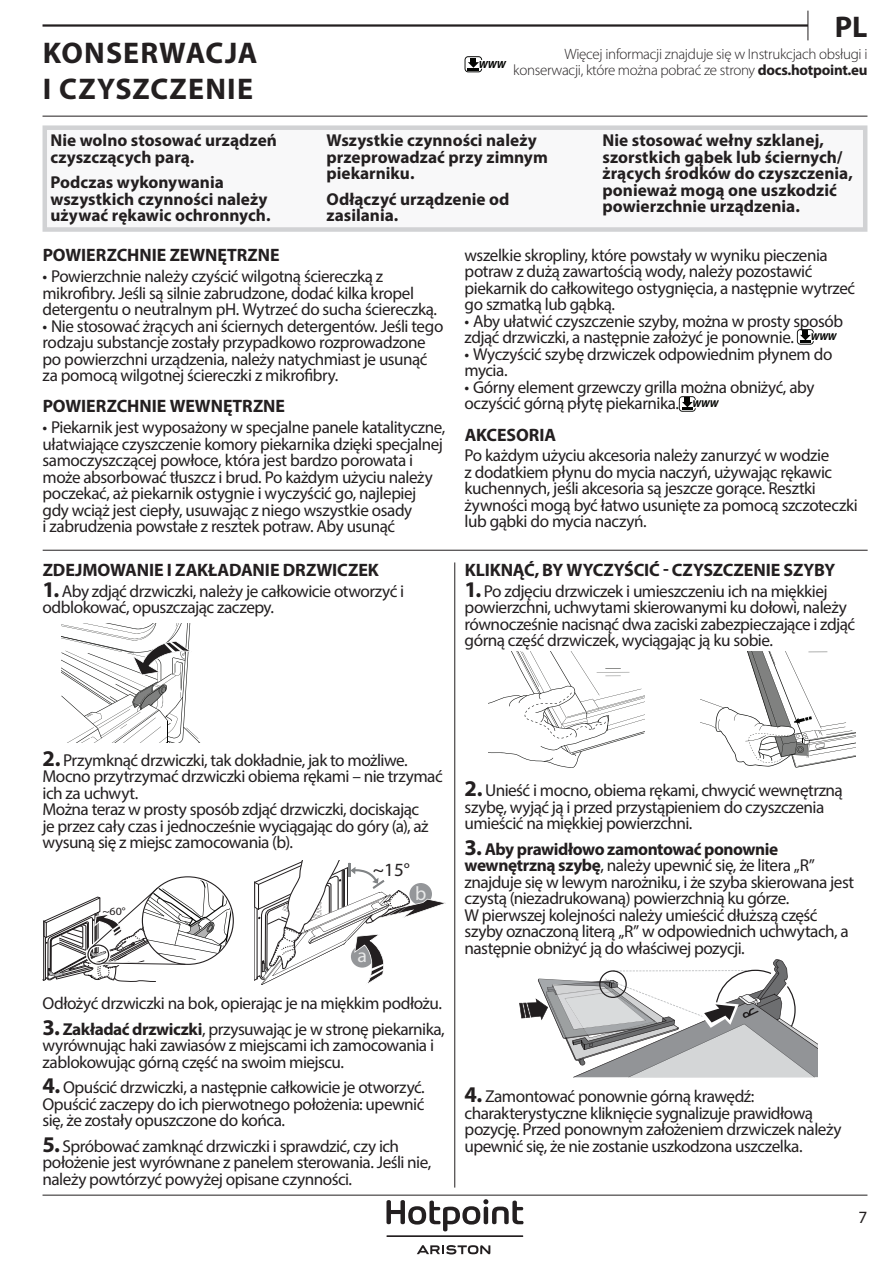
<style>
.page{position:relative;width:893px;height:1263px;background:#fff}
.page>*{position:absolute;margin:0;border:0;box-sizing:border-box;transform-origin:0 0}
.t1{font:700 30px/36px "Myriad Pro";letter-spacing:.035em;color:#231f20}
.t2{font:19.5px "Myriad Pro";color:#e8e9e9}
.t3{font:18.75px "Myriad Pro";color:#231f20}
.t4{font:700 18px "Myriad Pro";letter-spacing:-.005em;color:#231f20}
.t5{font:17.25px/16.5px "Myriad Pro";letter-spacing:-.03em;color:#231f20}
.t6{font:700 17.25px/16.5px "Myriad Pro";color:#231f20}
.t7{font:300 15px/16.5px "Myriad Pro";letter-spacing:-.02em;color:#231f20;text-align:right}
.t8{font:11.1px "Myriad Pro";color:#231f20;scale:1.08 1}
.t9{font:italic 700 10.35px "Myriad Pro";color:#040503}
.s1{font-weight:700}
.s2{font-weight:700;font-size:22.5px}
.s3{font-weight:700;font-style:italic;font-size:10.05px;color:#040503}
</style>
<div class="page">
<hr style="left:43px;top:24px;width:765px;height:3px;background:#231f20">
<svg style="left:807px;top:11px;width:1px;height:29px"></svg>
<hr style="left:43px;top:1195px;width:824px;height:1px;background:#231f20">
<svg style="left:417px;top:1245px;width:73px;height:9px"></svg>
<svg style="left:386px;top:1199px;width:137px;height:32px"></svg>
<hr style="left:386px;top:1235px;width:137px;height:2px;background:#231f20">
<svg style="left:797px;top:329px;width:17px;height:16px"></svg>
<svg style="left:679px;top:396px;width:17px;height:16px"></svg>
<div style="left:45px;top:128px;width:820px;height:101px;background:#f8f8f9"></div>
<div style="left:43px;top:125px;width:824px;height:107px;border:4px solid #d1d2d4"></div>
<hr style="left:43px;top:550px;width:825px;height:1px;background:#231f20">
<svg style="left:61px;top:624px;width:140px;height:119px"></svg>
<svg style="left:43px;top:878px;width:189px;height:104px"></svg>
<svg style="left:254px;top:860px;width:191px;height:125px"></svg>
<svg style="left:489px;top:652px;width:155px;height:116px"></svg>
<svg style="left:700px;top:652px;width:155px;height:115px"></svg>
<svg style="left:519px;top:959px;width:298px;height:119px"></svg>
<hr style="left:454px;top:562px;width:1px;height:625px;background:#231f20">
<hr style="left:43px;top:116px;width:824px;height:1px;background:#231f20">
<svg style="left:465px;top:56px;width:17px;height:16px"></svg>
<h1 class="t1" style="left:835px;top:8px;width:34px">PL</h1>
<h1 class="t1" style="left:43px;top:34px;width:216px">KONSERWACJA<br>I CZYSZCZENIE</h1>
<p class="t7" style="left:513px;top:45px;width:356px">Więcej informacji znajduje się w Instrukcjach obsługi i konserwacji, które można pobrać ze strony <span class="s1">docs.hotpoint.eu</span></p>
<p class="t9" style="left:479px;top:58px;width:28px">WWW</p>
<p class="t6" style="left:50px;top:132px;width:228px">Nie wolno stosować urządzeń czyszczących parą.</p>
<p class="t6" style="left:50px;top:174px;width:222px">Podczas wykonywania wszystkich czynności należy używać rękawic ochronnych.</p>
<p class="t6" style="left:326px;top:132px;width:223px">Wszystkie czynności należy przeprowadzać przy zimnym piekarniku.</p>
<p class="t6" style="left:326px;top:190px;width:184px">Odłączyć urządzenie od zasilania.</p>
<p class="t6" style="left:603px;top:132px;width:252px">Nie stosować wełny szklanej, szorstkich gąbek lub ściernych/ żrących środków do czyszczenia, ponieważ mogą one uszkodzić powierzchnie urządzenia.</p>
<p class="t4" style="left:43px;top:243px;width:238px">POWIERZCHNIE ZEWNĘTRZNE</p>
<p class="t5" style="left:43px;top:268px;width:396px">• Powierzchnie należy czyścić wilgotną ściereczką z mikrofibry. Jeśli są silnie zabrudzone, dodać kilka kropel detergentu o neutralnym pH. Wytrzeć do sucha ściereczką.</p>
<p class="t5" style="left:43px;top:317px;width:402px">• Nie stosować żrących ani ściernych detergentów. Jeśli tego rodzaju substancje zostały przypadkowo rozprowadzone po powierzchni urządzenia, należy natychmiast je usunąć za pomocą wilgotnej ściereczki z mikrofibry.</p>
<p class="t4" style="left:43px;top:394px;width:244px">POWIERZCHNIE WEWNĘTRZNE</p>
<p class="t5" style="left:43px;top:419px;width:404px">• Piekarnik jest wyposażony w specjalne panele katalityczne, ułatwiające czyszczenie komory piekarnika dzięki specjalnej samoczyszczącej powłoce, która jest bardzo porowata i może absorbować tłuszcz i brud. Po każdym użyciu należy poczekać, aż piekarnik ostygnie i wyczyścić go, najlepiej gdy wciąż jest ciepły, usuwając z niego wszystkie osady<br>i zabrudzenia powstałe z resztek potraw. Aby usunąć</p>
<p class="t4" style="left:43px;top:558px;width:338px">ZDEJMOWANIE I ZAKŁADANIE DRZWICZEK</p>
<p class="t5" style="left:43px;top:582px;width:363px"><span class="s2">1.</span> Aby zdjąć drzwiczki, należy je całkowicie otworzyć i odblokować, opuszczając zaczepy.</p>
<p class="t5" style="left:465px;top:246px;width:392px">wszelkie skropliny, które powstały w wyniku pieczenia potraw z dużą zawartością wody, należy pozostawić piekarnik do całkowitego ostygnięcia, a następnie wytrzeć go szmatką lub gąbką.</p>
<p class="t5" style="left:465px;top:312px;width:380px">• Aby ułatwić czyszczenie szyby, można w prosty sposób zdjąć drzwiczki, a następnie założyć je ponownie. <sup>WWW</sup></p>
<p class="t5" style="left:465px;top:345px;width:369px">• Wyczyścić szybę drzwiczek odpowiednim płynem do mycia.</p>
<p class="t5" style="left:465px;top:378px;width:351px">• Górny element grzewczy grilla można obniżyć, aby oczyścić górną płytę piekarnika. <span class="s3">WWW</span></p>
<p class="t4" style="left:465px;top:423px;width:93px">AKCESORIA</p>
<p class="t5" style="left:465px;top:447px;width:395px">Po każdym użyciu akcesoria należy zanurzyć w wodzie<br>z dodatkiem płynu do mycia naczyń, używając rękawic kuchennych, jeśli akcesoria są jeszcze gorące. Resztki żywności mogą być łatwo usunięte za pomocą szczoteczki lub gąbki do mycia naczyń.</p>
<p class="t4" style="left:465px;top:558px;width:372px">KLIKNĄĆ, BY WYCZYŚCIĆ - CZYSZCZENIE SZYBY</p>
<p class="t5" style="left:465px;top:582px;width:392px"><span class="s2">1.</span> Po zdjęciu drzwiczek i umieszczeniu ich na miękkiej powierzchni, uchwytami skierowanymi ku dołowi, należy równocześnie nacisnąć dwa zaciski zabezpieczające i zdjąć górną część drzwiczek, wyciągając ją ku sobie.</p>
<p class="t5" style="left:43px;top:751px;width:402px"><span class="s2">2.</span> Przymknąć drzwiczki, tak dokładnie, jak to możliwe.<br>Mocno przytrzymać drzwiczki obiema rękami – nie trzymać ich za uchwyt.<br>Można teraz w prosty sposób zdjąć drzwiczki, dociskając<br>je przez cały czas i jednocześnie wyciągając do góry (a), aż wysuną się z miejsc zamocowania (b).</p>
<p class="t3" style="left:373px;top:858px;width:38px">~15°</p>
<p class="t8" style="left:102px;top:904px;width:23px">~60°</p>
<p class="t2" style="left:357px;top:944px;width:11px">a</p>
<p class="t2" style="left:415px;top:881px;width:13px">b</p>
<p class="t5" style="left:43px;top:995px;width:401px">Odłożyć drzwiczki na bok, opierając je na miękkim podłożu.</p>
<p class="t5" style="left:43px;top:1020px;width:404px"><span class="s2">3.</span> <span class="s1">Zakładać drzwiczki</span>, przysuwając je w stronę piekarnika, wyrównując haki zawiasów z miejscami ich zamocowania i zablokowując górną część na swoim miejscu.</p>
<p class="t5" style="left:43px;top:1079px;width:384px;text-align:justify"><span class="s2">4.</span> Opuścić drzwiczki, a następnie całkowicie je otworzyć.<br>Opuścić zaczepy do ich pierwotnego położenia: upewnić się, że zostały opuszczone do końca.</p>
<p class="t5" style="left:43px;top:1137px;width:390px"><span class="s2">5.</span> Spróbować zamknąć drzwiczki i sprawdzić, czy ich położenie jest wyrównane z panelem sterowania. Jeśli nie, należy powtórzyć powyżej opisane czynności.</p>
<p class="t5" style="left:465px;top:782px;width:380px"><span class="s2">2.</span> Unieść i mocno, obiema rękami, chwycić wewnętrzną szybę, wyjąć ją i przed przystąpieniem do czyszczenia umieścić na miękkiej powierzchni.</p>
<p class="t5" style="left:465px;top:840px;width:391px"><span class="s2">3.</span> <span class="s1">Aby prawidłowo zamontować ponownie wewnętrzną szybę</span>, należy upewnić się, że litera „R” znajduje się w lewym narożniku, i że szyba skierowana jest czystą (niezadrukowaną) powierzchnią ku górze.<br>W pierwszej kolejności należy umieścić dłuższą część szyby oznaczoną literą „R” w odpowiednich uchwytach, a następnie obniżyć ją do właściwej pozycji.</p>
<p class="t5" style="left:465px;top:1088px;width:378px"><span class="s2">4.</span> Zamontować ponownie górną krawędź: charakterystyczne kliknięcie sygnalizuje prawidłową pozycję. Przed ponownym założeniem drzwiczek należy upewnić się, że nie zostanie uszkodzona uszczelka.</p>
<p class="t5" style="left:859px;top:1208px;width:10px">7</p>
</div>
